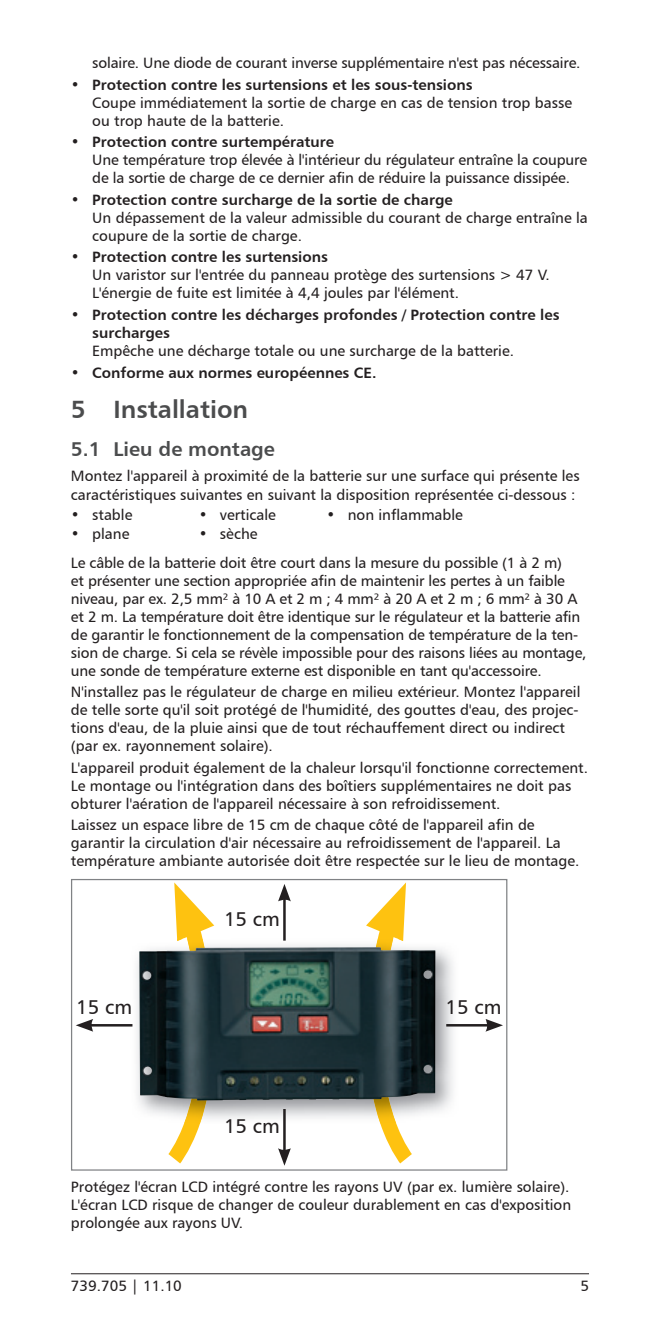
<style>
.page{position:relative;width:660px;height:1333px;background:#fff}
.page>*{position:absolute;margin:0;border:0;box-sizing:border-box;transform-origin:0 0}
.t1{font:25px "Humanist 777 BT Bold B";color:#4b4c4d}
.t2{font:20px "Humanist 777 BT Bold B";color:#4b4c4d}
.t3{font:20px "Humanist 777 BT Roman B";color:#231f20}
.t4{font:15px/18px "Humanist 777 BT Roman B";color:#231f20}
.t5{font:15px/18px "Humanist 777 BT Bold B";color:#231f20}
.s1{font-family:"Humanist 777 BT Roman B"}
</style>
<div class="page">
<hr style="left:71px;top:1273px;width:517px;height:1px;background:#231f20">
<img style="left:131px;top:938px;width:327px;height:185px">
<svg style="left:366px;top:882px;width:45px;height:281px"></svg>
<svg style="left:168px;top:882px;width:46px;height:281px"></svg>
<img style="left:139px;top:947px;width:296px;height:153px">
<hr style="left:283px;top:897px;width:2px;height:43px;background:#231f20">
<svg style="left:278px;top:884px;width:12px;height:17px"></svg>
<hr style="left:283px;top:1108px;width:2px;height:43px;background:#231f20">
<svg style="left:278px;top:1148px;width:12px;height:17px"></svg>
<div style="left:71px;top:878px;width:436px;height:292px;border:1px solid #808285"></div>
<hr style="left:89px;top:1024px;width:43px;height:2px;background:#231f20">
<svg style="left:76px;top:1019px;width:17px;height:12px"></svg>
<hr style="left:446px;top:1024px;width:43px;height:2px;background:#231f20">
<svg style="left:485px;top:1019px;width:17px;height:12px"></svg>
<p class="t4" style="left:92px;top:54px;width:489px">solaire. Une diode de courant inverse supplémentaire n'est pas nécessaire.</p>
<p class="t5" style="left:71px;top:75px;width:403px"><span class="s1">•</span> Protection contre les surtensions et les sous-tensions</p>
<p class="t4" style="left:92px;top:93px;width:481px">Coupe immédiatement la sortie de charge en cas de tension trop basse ou trop haute de la batterie.</p>
<p class="t5" style="left:71px;top:133px;width:264px"><span class="s1">•</span> Protection contre surtempérature</p>
<p class="t4" style="left:92px;top:151px;width:496px">Une température trop élevée à l'intérieur du régulateur entraîne la coupure de la sortie de charge de ce dernier afin de réduire la puissance dissipée.</p>
<p class="t5" style="left:71px;top:190px;width:383px"><span class="s1">•</span> Protection contre surcharge de la sortie de charge</p>
<p class="t4" style="left:92px;top:208px;width:496px">Un dépassement de la valeur admissible du courant de charge entraîne la coupure de la sortie de charge.</p>
<p class="t5" style="left:71px;top:248px;width:258px"><span class="s1">•</span> Protection contre les surtensions</p>
<p class="t4" style="left:92px;top:266px;width:458px">Un varistor sur l'entrée du panneau protège des surtensions &gt; 47 V.<br>L'énergie de fuite est limitée à 4,4 joules par l'élément.</p>
<p class="t5" style="left:92px;top:305px;width:468px;text-indent:-21px"><span class="s1">•</span> Protection contre les décharges profondes / Protection contre les surcharges</p>
<p class="t4" style="left:92px;top:341px;width:423px">Empêche une décharge totale ou une surcharge de la batterie.</p>
<p class="t5" style="left:71px;top:363px;width:307px"><span class="s1">•</span> Conforme aux normes européennes CE.</p>
<h1 class="t1" style="left:71px;top:393px;width:178px">5 Installation</h1>
<h2 class="t2" style="left:71px;top:437px;width:205px">5.1 Lieu de montage</h2>
<p class="t4" style="left:71px;top:467px;width:509px">Montez l'appareil à proximité de la batterie sur une surface qui présente les caractéristiques suivantes en suivant la disposition représentée ci-dessous :</p>
<p class="t4" style="left:71px;top:506px;width:63px">• stable</p>
<p class="t4" style="left:198px;top:506px;width:79px">• verticale</p>
<p class="t4" style="left:326px;top:506px;width:138px">• non inflammable</p>
<p class="t4" style="left:71px;top:524px;width:60px">• plane</p>
<p class="t4" style="left:71px;top:519px;width:492px;line-height:28.8px;text-indent:128px">• sèche<br>Le câble de la batterie doit être court dans la mesure du possible (1 à 2 m)</p>
<p class="t4" style="left:71px;top:571px;width:516px">et présenter une section appropriée afin de maintenir les pertes à un faible niveau, par ex. 2,5 mm² à 10 A et 2 m ; 4 mm² à 20 A et 2 m ; 6 mm² à 30 A et 2 m. La température doit être identique sur le régulateur et la batterie afin de garantir le fonctionnement de la compensation de température de la ten&shy;sion de charge. Si cela se révèle impossible pour des raisons liées au montage, une sonde de température externe est disponible en tant qu'accessoire.</p>
<p class="t4" style="left:71px;top:682px;width:510px">N'installez pas le régulateur de charge en milieu extérieur. Montez l'appareil de telle sorte qu'il soit protégé de l'humidité, des gouttes d'eau, des projec&shy;tions d'eau, de la pluie ainsi que de tout réchauffement direct ou indirect (par ex. rayonnement solaire).</p>
<p class="t4" style="left:71px;top:758px;width:518px">L'appareil produit également de la chaleur lorsqu'il fonctionne correctement.<br>Le montage ou l'intégration dans des boîtiers supplémentaires ne doit pas obturer l'aération de l'appareil nécessaire à son refroidissement.</p>
<p class="t4" style="left:71px;top:815px;width:509px">Laissez un espace libre de 15 cm de chaque côté de l'appareil afin de garantir la circulation d'air nécessaire au refroidissement de l'appareil. La température ambiante autorisée doit être respectée sur le lieu de montage.</p>
<h2 class="t3" style="left:224px;top:907px;width:57px">15 cm</h2>
<h2 class="t3" style="left:76px;top:994px;width:57px">15 cm</h2>
<h2 class="t3" style="left:445px;top:994px;width:57px">15 cm</h2>
<h2 class="t3" style="left:224px;top:1113px;width:57px">15 cm</h2>
<p class="t4" style="left:71px;top:1177px;width:501px;text-align:justify">Protégez l'écran LCD intégré contre les rayons UV (par ex. lumière solaire).<br>L'écran LCD risque de changer de couleur durablement en cas d'exposition prolongée aux rayons UV.</p>
<p class="t4" style="left:71px;top:1276px;width:112px">739.705 | 11.10</p>
<p class="t4" style="left:580px;top:1276px;width:10px">5</p>
</div>
